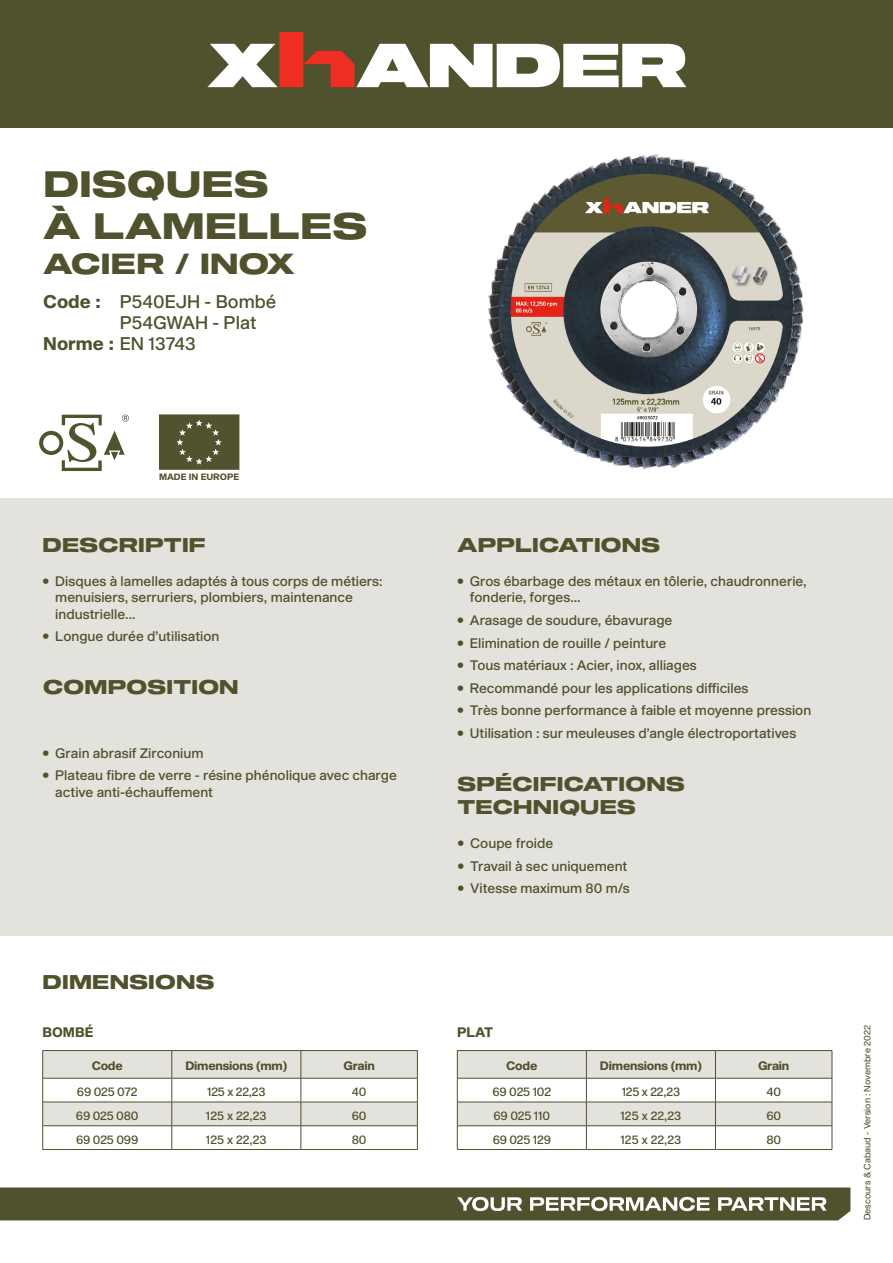
<style>
.page{position:relative;width:893px;height:1263px;background:#fff}
.page>*{position:absolute;margin:0;border:0;box-sizing:border-box;transform-origin:0 0}
.t1{font:36px "Shapiro 75 Heavy Extd";letter-spacing:.01em;color:#50512d}
.t2{font:28.5px "Shapiro 75 Heavy Extd";letter-spacing:.01em;color:#50512d}
.SsTitre{font:19.5px/22.5px "Shapiro 75 Heavy Extd";letter-spacing:.01em;color:#50512d}
.CODE{font:18px "Shapiro 55 Middle";color:#50512d}
.t3{font:13.5px/16.2px "Shapiro 55 Middle";color:#50512d}
.Txt_courant{font:800 13.5px "Shapiro 75";color:#50512d}
.Txt_courant-2{font:12px "Shapiro 55 Middle";letter-spacing:-.02em;color:#50512d}
.Txt_courant-3{font:800 12px "Shapiro 75";letter-spacing:-.02em;color:#50512d}
.Txt_courant-4{font:9px "Shapiro 45 Welter";color:#50512d}
.Txt_courant-5{font:800 9px "Shapiro 75";color:#50512d}
.s1{font-family:"Shapiro 75";font-weight:800}
</style>
<div class="page">
<img style="left:452px;top:154px;width:394px;height:345px">
<div style="left:0;top:499px;width:893px;height:437px;background:#e3e2dc"></div>
<svg style="left:159px;top:415px;width:80px;height:55px;background:#595a37"></svg>
<svg style="left:39px;top:415px;width:90px;height:56px"></svg>
<svg style="left:42px;top:1050px;width:376px;height:99px"></svg>
<hr style="left:43px;top:1149px;width:129px;height:1px;background:#50512d">
<hr style="left:172px;top:1149px;width:129px;height:1px;background:#50512d">
<hr style="left:301px;top:1149px;width:117px;height:1px;background:#50512d">
<svg style="left:457px;top:1050px;width:376px;height:99px"></svg>
<hr style="left:457px;top:1149px;width:129px;height:1px;background:#50512d">
<hr style="left:586px;top:1149px;width:129px;height:1px;background:#50512d">
<hr style="left:715px;top:1149px;width:117px;height:1px;background:#50512d">
<svg style="left:0;top:1187px;width:850px;height:33px;background:#626343"></svg>
<div style="left:0;top:0;width:893px;height:128px;background:#50512d"></div>
<svg style="left:207px;top:32px;width:479px;height:55px"></svg>
<p class="t1" style="left:43px;top:159px;width:227px">DISQUES</p>
<p class="t1" style="left:43px;top:201px;width:325px">À LAMELLES</p>
<p class="t2" style="left:43px;top:243px;width:253px">ACIER / INOX</p>
<p class="CODE" style="left:43px;top:289px;width:235px"><span class="s1">Code :</span> P540EJH - Bombé</p>
<p class="CODE" style="left:120px;top:310px;width:138px">P54GWAH - Plat</p>
<p class="CODE" style="left:43px;top:331px;width:154px"><span class="s1">Norme :</span> EN 13743</p>
<p class="Txt_courant-5" style="left:159px;top:470px;width:82px">MADE IN EUROPE</p>
<p class="SsTitre" style="left:43px;top:534px;width:165px">DESCRIPTIF</p>
<p class="t3" style="left:55px;top:574px;width:329px;text-indent:-13px">• Disques à lamelles adaptés à tous corps de métiers: menuisiers, serruriers, plombiers, maintenance industrielle...</p>
<p class="t3" style="left:43px;top:629px;width:178px">• Longue durée d’utilisation</p>
<p class="SsTitre" style="left:43px;top:677px;width:197px">COMPOSITION</p>
<p class="t3" style="left:43px;top:745px;width:163px">• Grain abrasif Zirconium</p>
<p class="t3" style="left:55px;top:768px;width:343px;text-indent:-13px">• Plateau fibre de verre - résine phénolique avec charge active anti-échauffement</p>
<p class="SsTitre" style="left:43px;top:971px;width:173px">DIMENSIONS</p>
<p class="Txt_courant" style="left:43px;top:1023px;width:52px">BOMBÉ</p>
<p class="Txt_courant-3" style="left:92px;top:1057px;width:33px">Code</p>
<p class="Txt_courant-3" style="left:185px;top:1057px;width:103px">Dimensions (mm)</p>
<p class="Txt_courant-3" style="left:343px;top:1057px;width:33px">Grain</p>
<p class="Txt_courant-2" style="left:77px;top:1083px;width:62px">69 025 072</p>
<p class="Txt_courant-2" style="left:207px;top:1083px;width:60px">125 x 22,23</p>
<p class="Txt_courant-2" style="left:352px;top:1083px;width:16px">40</p>
<p class="Txt_courant-2" style="left:76px;top:1107px;width:64px">69 025 080</p>
<p class="Txt_courant-2" style="left:206px;top:1107px;width:62px">125 x 22,23</p>
<p class="Txt_courant-2" style="left:352px;top:1107px;width:16px">60</p>
<p class="Txt_courant-2" style="left:76px;top:1131px;width:64px">69 025 099</p>
<p class="Txt_courant-2" style="left:206px;top:1131px;width:62px">125 x 22,23</p>
<p class="Txt_courant-2" style="left:352px;top:1131px;width:16px">80</p>
<p class="SsTitre" style="left:458px;top:534px;width:204px">APPLICATIONS</p>
<p class="t3" style="left:470px;top:574px;width:338px;text-indent:-13px">• Gros ébarbage des métaux en tôlerie, chaudronnerie, fonderie, forges…</p>
<p class="t3" style="left:457px;top:613px;width:217px">• Arasage de soudure, ébavurage</p>
<p class="t3" style="left:457px;top:635px;width:211px">• Elimination de rouille / peinture</p>
<p class="t3" style="left:457px;top:658px;width:241px">• Tous matériaux : Acier, inox, alliages</p>
<p class="t3" style="left:457px;top:680px;width:293px">• Recommandé pour les applications difficiles</p>
<p class="t3" style="left:457px;top:703px;width:356px">• Très bonne performance à faible et moyenne pression</p>
<p class="t3" style="left:457px;top:725px;width:341px">• Utilisation : sur meuleuses d’angle électroportatives</p>
<p class="SsTitre" style="left:458px;top:774px;width:229px">SPÉCIFICATIONS<br>TECHNIQUES</p>
<p class="t3" style="left:457px;top:836px;width:97px">• Coupe froide</p>
<p class="t3" style="left:457px;top:858px;width:171px">• Travail à sec uniquement</p>
<p class="t3" style="left:457px;top:881px;width:174px">• Vitesse maximum 80 m/s</p>
<p class="Txt_courant" style="left:457px;top:1023px;width:38px">PLAT</p>
<p class="Txt_courant-3" style="left:506px;top:1057px;width:33px">Code</p>
<p class="Txt_courant-3" style="left:600px;top:1057px;width:103px">Dimensions (mm)</p>
<p class="Txt_courant-3" style="left:758px;top:1057px;width:33px">Grain</p>
<p class="Txt_courant-2" style="left:492px;top:1083px;width:60px">69 025 102</p>
<p class="Txt_courant-2" style="left:622px;top:1083px;width:60px">125 x 22,23</p>
<p class="Txt_courant-2" style="left:766px;top:1083px;width:16px">40</p>
<p class="Txt_courant-2" style="left:494px;top:1107px;width:58px">69 025 110</p>
<p class="Txt_courant-2" style="left:620px;top:1107px;width:62px">125 x 22,23</p>
<p class="Txt_courant-2" style="left:766px;top:1107px;width:16px">60</p>
<p class="Txt_courant-2" style="left:493px;top:1131px;width:60px">69 025 129</p>
<p class="Txt_courant-2" style="left:620px;top:1131px;width:62px">125 x 22,23</p>
<p class="Txt_courant-2" style="left:766px;top:1131px;width:16px">80</p>
<p class="Txt_courant-4" style="left:861px;top:1220px;width:197px;rotate:-90deg">Descours &amp; Cabaud - Version : Novembre 2022</p>
</div>
